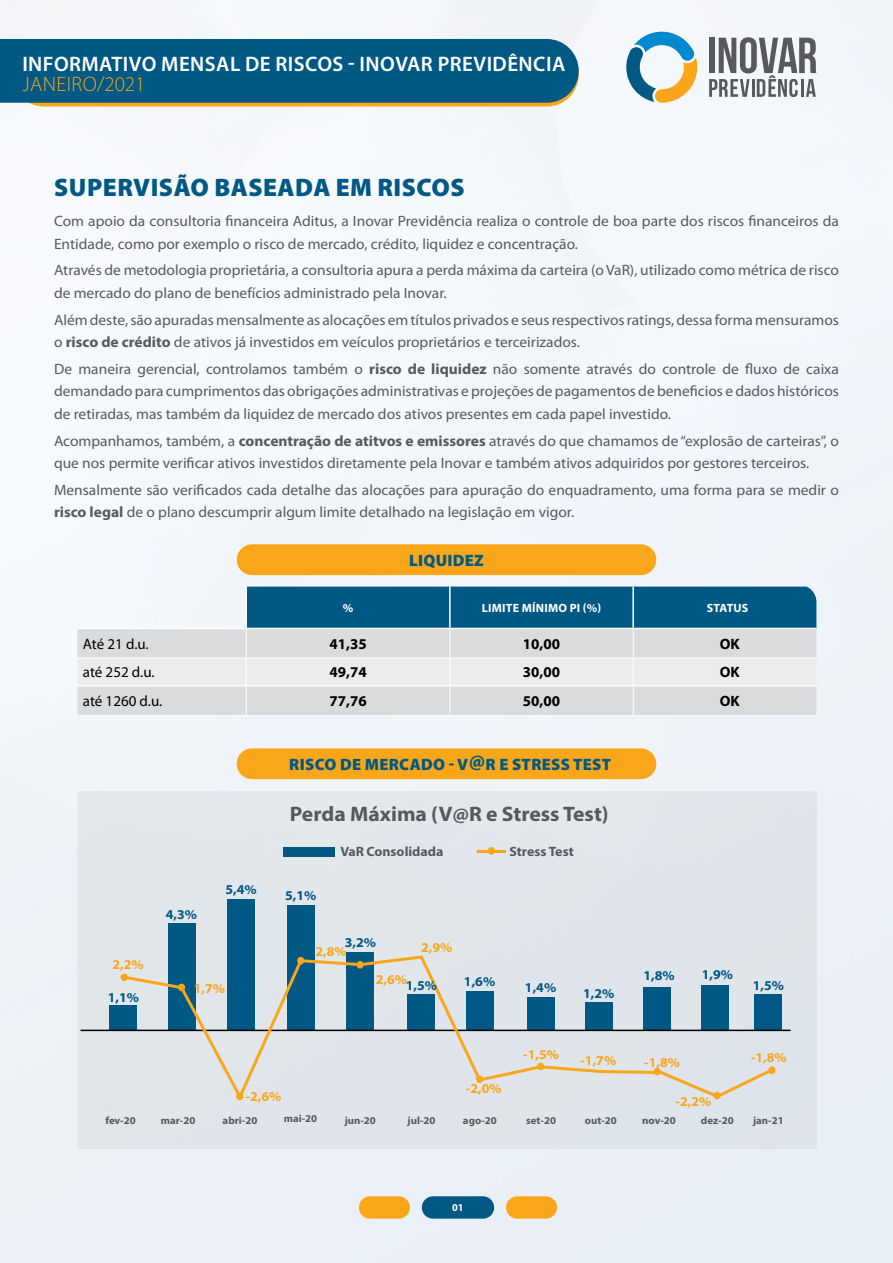
<style>
.page{position:relative;width:893px;height:1263px;background:#fff}
.page>*{position:absolute;margin:0;border:0;box-sizing:border-box;transform-origin:0 0}
.t1{font:900 25.35px "Myriad Pro";letter-spacing:.02em;color:#005884}
.t2{font:600 21px "Myriad Pro";letter-spacing:.02em;color:#fff}
.t3{font:700 21px "Myriad Pro";color:#58595b}
.t4{font:300 21px "Myriad Pro";letter-spacing:.02em;color:#faa61a}
.t5{font:900 16.5px "Myriad Pro";letter-spacing:.02em;color:#005884}
.t6{font:15px/22.5px "Myriad Pro";color:#58595b}
.t7{font:700 15px "Myriad Pro";color:#000}
.t8{font:15px "Myriad Pro";color:#000}
.t9{font:700 13.5px "Myriad Pro";color:#faa61a}
.t10{font:700 13.5px "Myriad Pro";color:#005884}
.t11{font:700 13.5px "Myriad Pro";color:#58595b}
.t12{font:700 12px "Myriad Pro";letter-spacing:.02em;color:#fff}
.t13{font:700 10.5px "Myriad Pro";color:#58595b}
.t14{font:700 10.5px "Myriad Pro";color:#fff}
.s1{font-weight:700}
.s2{font-size:21px}
</style>
<div class="page">
<img style="left:0;top:0;width:893px;height:1263px">
<div style="left:422px;top:1196px;width:72px;height:23px;background:#005884;border-radius:11px"></div>
<div style="left:506px;top:1196px;width:51px;height:23px;background:#faa61a;border-radius:11px"></div>
<div style="left:359px;top:1196px;width:51px;height:23px;background:#faa61a;border-radius:11px"></div>
<div style="left:12px;top:43px;width:567px;height:63px;background:#faa61a;border-radius:32px"></div>
<svg style="left:709px;top:37px;width:107px;height:60px"></svg>
<svg style="left:626px;top:32px;width:71px;height:71px"></svg>
<div style="left:0;top:39px;width:579px;height:64px;background:#005884"></div>
<hr style="left:245px;top:585px;width:205px;height:1px;background:#fff">
<hr style="left:450px;top:585px;width:183px;height:1px;background:#fff">
<hr style="left:633px;top:585px;width:183px;height:1px;background:#fff">
<svg style="left:77px;top:586px;width:739px;height:129px;background:#abc1cd"></svg>
<hr style="left:77px;top:715px;width:169px;height:1px;background:#fff">
<hr style="left:246px;top:715px;width:204px;height:1px;background:#fff">
<hr style="left:450px;top:715px;width:183px;height:1px;background:#fff">
<hr style="left:633px;top:715px;width:183px;height:1px;background:#fff">
<hr style="left:449px;top:586px;width:2px;height:42px;background:#fff">
<div style="left:237px;top:544px;width:419px;height:31px;background:#faa61a;border-radius:15px"></div>
<div style="left:237px;top:748px;width:419px;height:31px;background:#faa61a;border-radius:15px"></div>
<div style="left:488px;top:847px;width:7px;height:8px;background:#faa61a;border-radius:50%"></div>
<svg style="left:284px;top:847px;width:51px;height:10px"></svg>
<hr style="left:477px;top:850px;width:29px;height:3px;background:#faa61a">
<div style="left:110px;top:1005px;width:27px;height:25px;background:#005884"></div>
<div style="left:168px;top:923px;width:27px;height:107px;background:#005884"></div>
<div style="left:228px;top:899px;width:27px;height:131px;background:#005884"></div>
<div style="left:287px;top:905px;width:27px;height:125px;background:#005884"></div>
<div style="left:347px;top:952px;width:27px;height:78px;background:#005884"></div>
<div style="left:755px;top:994px;width:27px;height:36px;background:#005884"></div>
<div style="left:643px;top:987px;width:28px;height:43px;background:#005884"></div>
<div style="left:702px;top:985px;width:27px;height:45px;background:#005884"></div>
<hr style="left:81px;top:1030px;width:710px;height:1px;background:#000">
<svg style="left:117px;top:954px;width:545px;height:150px;background:#bbcbd2"></svg>
<div style="left:121px;top:973px;width:7px;height:8px;background:#faa61a;border-radius:50%"></div>
<div style="left:178px;top:983px;width:7px;height:8px;background:#faa61a;border-radius:50%"></div>
<div style="left:236px;top:1093px;width:7px;height:7px;background:#faa61a;border-radius:50%"></div>
<div style="left:297px;top:957px;width:7px;height:7px;background:#faa61a;border-radius:50%"></div>
<div style="left:357px;top:961px;width:7px;height:8px;background:#faa61a;border-radius:50%"></div>
<div style="left:476px;top:1075px;width:7px;height:8px;background:#faa61a;border-radius:50%"></div>
<div style="left:537px;top:1063px;width:7px;height:7px;background:#faa61a;border-radius:50%"></div>
<svg style="left:655px;top:1066px;width:120px;height:34px;background:#e0ddd5"></svg>
<div style="left:768px;top:1066px;width:7px;height:8px;background:#faa61a;border-radius:50%"></div>
<h2 class="t2" style="left:22px;top:51px;width:544px">INFORMATIVO MENSAL DE RISCOS - INOVAR PREVIDÊNCIA</h2>
<h2 class="t4" style="left:22px;top:71px;width:125px">JANEIRO/2021</h2>
<h1 class="t1" style="left:54px;top:171px;width:412px">SUPERVISÃO BASEADA EM RISCOS</h1>
<p class="t6" style="left:54px;top:209px;width:786px">Com apoio da consultoria financeira Aditus, a Inovar Previdência realiza o controle de boa parte dos riscos financeiros da<br>Entidade, como por exemplo o risco de mercado, crédito, liquidez e concentração.</p>
<p class="t6" style="left:54px;top:259px;width:787px">Através de metodologia proprietária, a consultoria apura a perda máxima da carteira (o VaR), utilizado como métrica de risco de mercado do plano de benefícios administrado pela Inovar.</p>
<p class="t6" style="left:54px;top:308px;width:786px">Além deste, são apuradas mensalmente as alocações em títulos privados e seus respectivos ratings, dessa forma mensuramos o <span class="s1">risco de crédito</span> de ativos já investidos em veículos proprietários e terceirizados.</p>
<p class="t6" style="left:54px;top:357px;width:786px;text-align:justify">De maneira gerencial, controlamos também o <span class="s1">risco de liquidez</span> não somente através do controle de fluxo de caixa demandado para cumprimentos das obrigações administrativas e projeções de pagamentos de beneficios e dados históricos de retiradas, mas também da liquidez de mercado dos ativos presentes em cada papel investido.</p>
<p class="t6" style="left:54px;top:429px;width:786px">Acompanhamos, também, a <span class="s1">concentração de atitvos e emissores</span> através do que chamamos de “explosão de carteiras”, o que nos permite verificar ativos investidos diretamente pela Inovar e também ativos adquiridos por gestores terceiros.</p>
<p class="t6" style="left:54px;top:478px;width:786px">Mensalmente são verificados cada detalhe das alocações para apuração do enquadramento, uma forma para se medir o <span class="s1">risco legal</span> de o plano descumprir algum limite detalhado na legislação em vigor.</p>
<p class="t5" style="left:409px;top:549px;width:77px">LIQUIDEZ</p>
<p class="t12" style="left:343px;top:600px;width:12px">%</p>
<p class="t12" style="left:482px;top:600px;width:121px">LIMITE MÍNIMO PI (%)</p>
<p class="t12" style="left:707px;top:600px;width:43px">STATUS</p>
<p class="t8" style="left:83px;top:634px;width:67px">Até 21 d.u.</p>
<p class="t7" style="left:329px;top:634px;width:39px">41,35</p>
<p class="t7" style="left:523px;top:634px;width:39px">10,00</p>
<p class="t7" style="left:720px;top:634px;width:21px">OK</p>
<p class="t8" style="left:83px;top:663px;width:73px">até 252 d.u.</p>
<p class="t7" style="left:329px;top:663px;width:39px">49,74</p>
<p class="t7" style="left:523px;top:663px;width:39px">30,00</p>
<p class="t7" style="left:720px;top:663px;width:21px">OK</p>
<p class="t8" style="left:83px;top:692px;width:81px">até 1260 d.u.</p>
<p class="t7" style="left:329px;top:691px;width:39px">77,76</p>
<p class="t7" style="left:523px;top:691px;width:39px">50,00</p>
<p class="t7" style="left:720px;top:691px;width:21px">OK</p>
<p class="t5" style="left:289px;top:754px;width:324px">RISCO DE MERCADO - V<span class="s2">@</span>R E STRESS TEST</p>
<h2 class="t3" style="left:290px;top:800px;width:320px">Perda Máxima (V@R e Stress Test)</h2>
<p class="t9" style="left:112px;top:955px;width:33px">2,2%</p>
<p class="t10" style="left:108px;top:988px;width:33px">1,1%</p>
<p class="t10" style="left:166px;top:905px;width:33px">4,3%</p>
<p class="t10" style="left:225px;top:881px;width:33px">5,4%</p>
<p class="t9" style="left:194px;top:979px;width:33px">1,7%</p>
<p class="t10" style="left:285px;top:887px;width:33px">5,1%</p>
<p class="t11" style="left:340px;top:843px;width:105px">VaR Consolidada</p>
<p class="t11" style="left:509px;top:843px;width:66px">Stress Test</p>
<p class="t10" style="left:345px;top:934px;width:33px">3,2%</p>
<p class="t9" style="left:315px;top:942px;width:33px">2,8%</p>
<p class="t9" style="left:421px;top:938px;width:33px">2,9%</p>
<p class="t10" style="left:643px;top:967px;width:33px">1,8%</p>
<p class="t10" style="left:702px;top:965px;width:33px">1,9%</p>
<p class="t9" style="left:376px;top:970px;width:33px">2,6%</p>
<p class="t10" style="left:464px;top:973px;width:33px">1,6%</p>
<p class="t10" style="left:406px;top:977px;width:33px">1,5%</p>
<p class="t10" style="left:753px;top:977px;width:33px">1,5%</p>
<p class="t10" style="left:525px;top:978px;width:33px">1,4%</p>
<p class="t10" style="left:583px;top:984px;width:33px">1,2%</p>
<p class="t9" style="left:523px;top:1046px;width:37px">-1,5%</p>
<p class="t9" style="left:580px;top:1052px;width:37px">-1,7%</p>
<p class="t9" style="left:644px;top:1053px;width:37px">-1,8%</p>
<p class="t9" style="left:751px;top:1049px;width:37px">-1,8%</p>
<p class="t9" style="left:246px;top:1087px;width:37px">-2,6%</p>
<p class="t9" style="left:466px;top:1080px;width:37px">-2,0%</p>
<p class="t9" style="left:676px;top:1092px;width:37px">-2,2%</p>
<p class="t13" style="left:105px;top:1114px;width:32px">fev-20</p>
<p class="t13" style="left:161px;top:1114px;width:36px">mar-20</p>
<p class="t13" style="left:223px;top:1114px;width:36px">abri-20</p>
<p class="t13" style="left:284px;top:1112px;width:35px">mai-20</p>
<p class="t13" style="left:345px;top:1114px;width:33px">jun-20</p>
<p class="t13" style="left:408px;top:1114px;width:29px">jul-20</p>
<p class="t13" style="left:463px;top:1114px;width:35px">ago-20</p>
<p class="t13" style="left:526px;top:1114px;width:31px">set-20</p>
<p class="t13" style="left:585px;top:1114px;width:34px">out-20</p>
<p class="t13" style="left:642px;top:1114px;width:35px">nov-20</p>
<p class="t13" style="left:701px;top:1114px;width:34px">dez-20</p>
<p class="t13" style="left:753px;top:1114px;width:32px">jan-21</p>
<p class="t14" style="left:452px;top:1200px;width:13px">01</p>
</div>
